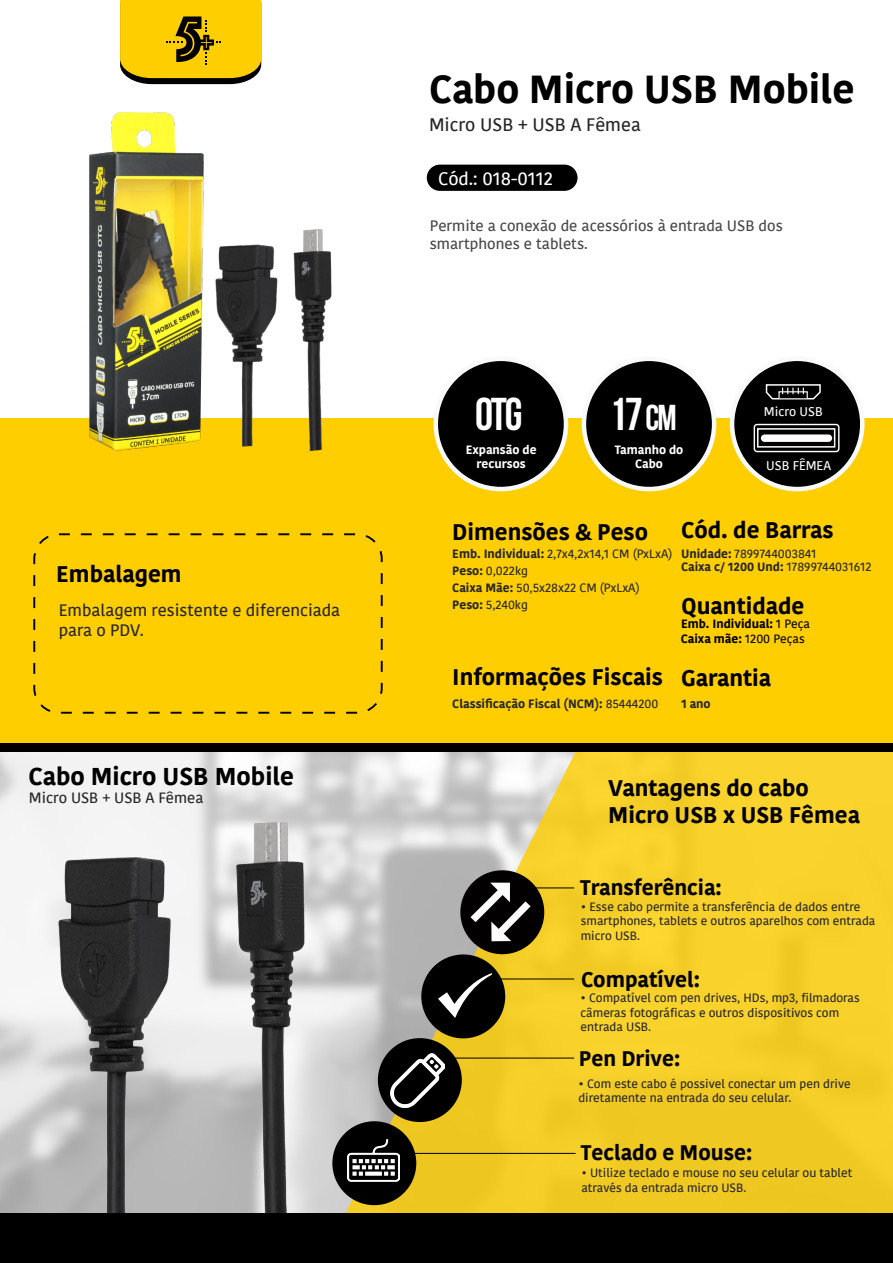
<style>
.page{position:relative;width:893px;height:1263px;background:#fff}
.page>*{position:absolute;margin:0;border:0;box-sizing:border-box;transform-origin:0 0}
.t1{font:700 46.05px "Bebas Neue";color:#fff}
.t2{font:700 38.85px "Kohinoor W00";color:#000}
.t3{font:700 24.3px "Kohinoor W00";color:#000}
.t4{font:700 22.5px/27px "Kohinoor W00";color:#000}
.t5{font:700 21px "Kohinoor W00";color:#000}
.t6{font:600 18px "Kohinoor W00";color:#262626}
.t7{font:600 18px "Kohinoor W00";color:#fff}
.t8{font:600 16.5px/19.8px "Kohinoor W00";color:#262626}
.t9{font:600 15px/18px "Kohinoor W00";color:#474747}
.t10{font:600 14.85px "Kohinoor W00";color:#262626}
.t11{font:600 12.6px "Kohinoor W00";color:#fff}
.t12{font:600 12px/14.4px "Kohinoor W00";color:#262626}
.t13{font:700 12px/14.9px "Kohinoor W00";color:#000}
.t14{font:700 12px "Kohinoor W00";color:#262626}
.t15{font:700 12px/14.4px "Kohinoor W00";color:#fff;text-align:center}
.s1{font-size:36px}
.s2{font-weight:700}
.s3{font-weight:600}
</style>
<div class="page">
<img style="left:0;top:752px;width:334px;height:462px">
<svg style="left:334px;top:752px;width:559px;height:462px;background:#ebcc49"></svg>
<div style="left:0;top:418px;width:893px;height:325px;background:#ffce00"></div>
<div style="left:427px;top:165px;width:151px;height:26px;background:#000;border-radius:13px"></div>
<div style="left:436px;top:359px;width:130px;height:130px;background:#000;border-radius:50%"></div>
<div style="left:434px;top:357px;width:134px;height:134px;border:4px solid #f9f9f9;border-radius:50%"></div>
<div style="left:584px;top:359px;width:130px;height:130px;background:#000;border-radius:50%"></div>
<div style="left:582px;top:357px;width:134px;height:134px;border:4px solid #f9f9f9;border-radius:50%"></div>
<div style="left:732px;top:359px;width:130px;height:130px;background:#000;border-radius:50%"></div>
<div style="left:730px;top:357px;width:134px;height:134px;border:4px solid #f9f9f9;border-radius:50%"></div>
<div style="left:33px;top:533px;width:350px;height:181px;border:2px dashed #000;border-radius:25px"></div>
<div style="left:0;top:743px;width:893px;height:9px;background:#000"></div>
<img style="left:89px;top:84px;width:243px;height:367px">
<svg style="left:120px;top:0;width:141px;height:84px;background:#d8b005"></svg>
<div style="left:754px;top:424px;width:85px;height:28px;border:1px solid #fff;border-radius:3px"></div>
<div style="left:761px;top:434px;width:71px;height:8px;background:#fffdfd;border-radius:4px"></div>
<div style="left:757px;top:428px;width:78px;height:20px;border:2px solid #fffdfd"></div>
<svg style="left:765px;top:384px;width:56px;height:16px"></svg>
<div style="left:0;top:1214px;width:893px;height:49px;background:#000"></div>
<div style="left:460px;top:870px;width:84px;height:84px;background:#020000;border-radius:50%"></div>
<div style="left:421px;top:954px;width:84px;height:84px;background:#000;border-radius:50%"></div>
<div style="left:378px;top:1038px;width:84px;height:84px;background:#000;border-radius:50%"></div>
<div style="left:332px;top:1121px;width:84px;height:84px;background:#000;border-radius:50%"></div>
<img style="left:390px;top:1053px;width:54px;height:54px">
<img style="left:348px;top:1139px;width:51px;height:43px">
<hr style="left:412px;top:1153px;width:164px;height:1px;background:#000">
<hr style="left:452px;top:1058px;width:122px;height:1px;background:#000">
<hr style="left:452px;top:979px;width:122px;height:1px;background:#000">
<hr style="left:470px;top:887px;width:104px;height:1px;background:#000">
<svg style="left:438px;top:973px;width:54px;height:45px"></svg>
<svg style="left:470px;top:883px;width:61px;height:58px"></svg>
<h3 class="t4" style="left:56px;top:561px;width:127px">Embalagem</h3>
<h3 class="t8" style="left:59px;top:601px;width:283px">Embalagem resistente e diferenciada para o PDV.</h3>
<h3 class="t3" style="left:29px;top:760px;width:267px">Cabo Micro USB Mobile</h3>
<p class="t10" style="left:29px;top:788px;width:176px">Micro USB + USB A Fêmea</p>
<h2 class="t2" style="left:429px;top:64px;width:427px">Cabo Micro USB Mobile</h2>
<h3 class="t6" style="left:429px;top:113px;width:213px">Micro USB + USB A Fêmea</h3>
<h3 class="t7" style="left:438px;top:167px;width:116px">Cód.: 018-0112</h3>
<p class="t9" style="left:430px;top:217px;width:355px">Permite a conexão de acessórios à entrada USB dos smartphones e tablets.</p>
<h1 class="t1" style="left:475px;top:389px;width:49px">OTG</h1>
<h1 class="t1" style="left:609px;top:389px;width:69px">17 <span class="s1">CM</span></h1>
<p class="t15" style="left:466px;top:442px;width:72px">Expansão de recursos</p>
<p class="t15" style="left:615px;top:442px;width:70px">Tamanho do<br>Cabo</p>
<p class="t11" style="left:764px;top:404px;width:60px">Micro USB</p>
<p class="t11" style="left:766px;top:458px;width:66px">USB FÊMEA</p>
<h3 class="t4" style="left:452px;top:519px;width:197px">Dimensões &amp; Peso</h3>
<h3 class="t4" style="left:681px;top:517px;width:154px">Cód. de Barras</h3>
<p class="t12" style="left:452px;top:547px;width:222px"><span class="s2">Emb. Individual:</span> 2,7x4,2x14,1 CM (PxLxA)</p>
<p class="t12" style="left:452px;top:581px;width:189px"><span class="s2">Caixa Mãe:</span> 50,5x28x22 CM (PxLxA)</p>
<p class="t12" style="left:452px;top:564px;width:77px"><span class="s2">Peso:</span> 0,022kg</p>
<p class="t12" style="left:452px;top:598px;width:77px"><span class="s2">Peso:</span> 5,240kg</p>
<p class="t12" style="left:681px;top:548px;width:192px;line-height:12.9px"><span class="s2">Unidade:</span> 7899744003841<br><span class="s2">Caixa c/ 1200 Und:</span> 17899744031612</p>
<h3 class="t4" style="left:681px;top:593px;width:125px">Quantidade</h3>
<p class="t13" style="left:681px;top:617px;width:131px">Emb. Individual: <span class="s3">1 Peça<br></span>Caixa mãe: <span class="s3">1200 Peças</span></p>
<h3 class="t4" style="left:452px;top:664px;width:212px">Informações Fiscais</h3>
<h3 class="t4" style="left:681px;top:665px;width:92px">Garantia</h3>
<p class="t14" style="left:452px;top:696px;width:208px">Classificação Fiscal (NCM): <span class="s3">85444200</span></p>
<p class="t14" style="left:681px;top:696px;width:31px">1 ano</p>
<h3 class="t4" style="left:608px;top:775px;width:253px">Vantagens do cabo<br>Micro USB x USB Fêmea</h3>
<h3 class="t5" style="left:580px;top:873px;width:143px">Transferência:</h3>
<p class="t12" style="left:581px;top:900px;width:296px">• Esse cabo permite a transferência de dados entre smartphones, tablets e outros aparelhos com entrada micro USB.</p>
<h3 class="t5" style="left:581px;top:965px;width:120px">Compatível:</h3>
<p class="t12" style="left:580px;top:991px;width:281px">• Compatível com pen drives, HDs, mp3, filmadoras câmeras fotográficas e outros dispositivos com entrada USB.</p>
<h3 class="t5" style="left:579px;top:1045px;width:103px">Pen Drive:</h3>
<p class="t12" style="left:578px;top:1077px;width:274px">• Com este cabo é possivel conectar um pen drive diretamente na entrada do seu celular.</p>
<h3 class="t5" style="left:581px;top:1139px;width:173px">Teclado e Mouse:</h3>
<p class="t12" style="left:581px;top:1166px;width:273px">• Utilize teclado e mouse no seu celular ou tablet através da entrada micro USB.</p>
</div>
